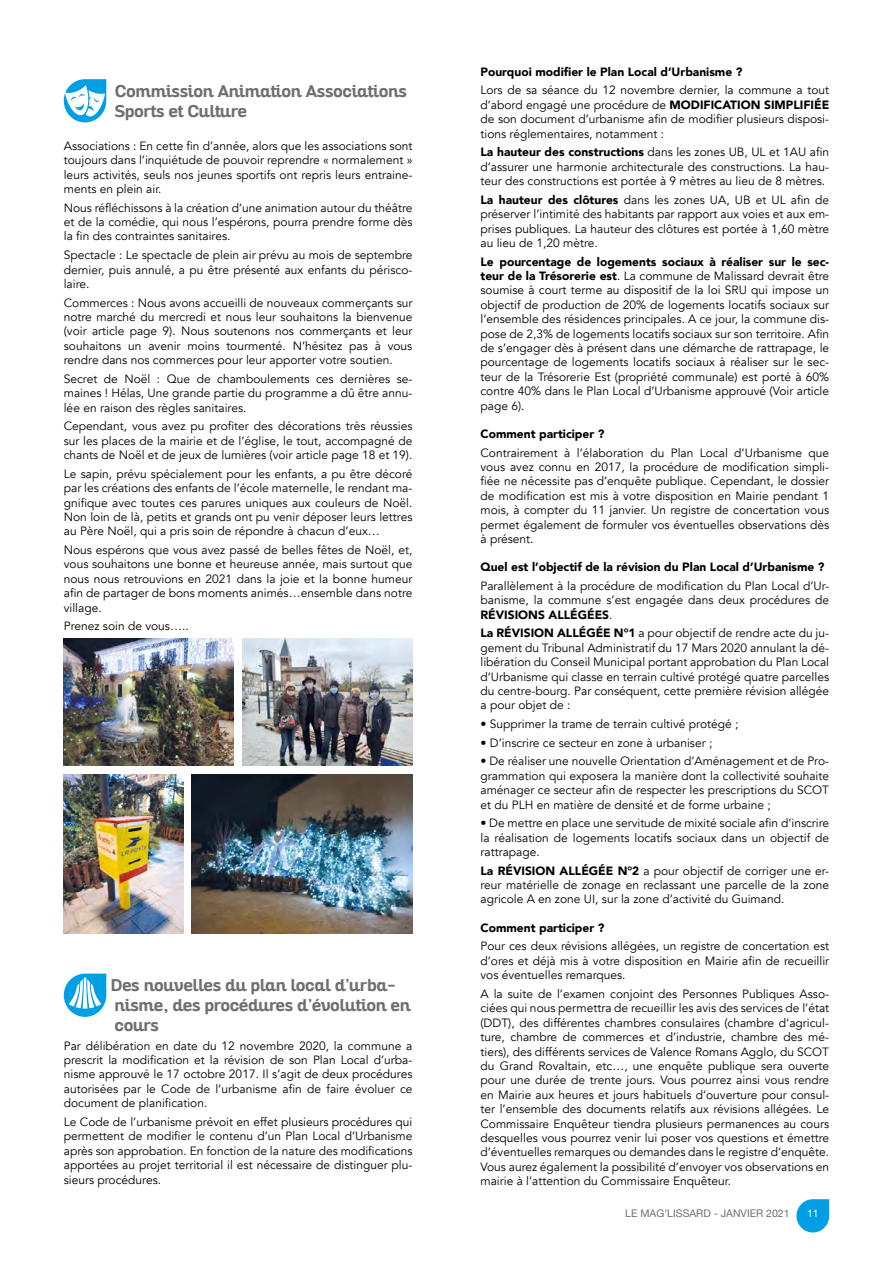
<style>
.page{position:relative;width:893px;height:1263px;background:#fff}
.page>*{position:absolute;margin:0;border:0;box-sizing:border-box;transform-origin:0 0}
.t1{font:700 16.5px/19.8px "Altair";color:#706f6f}
.t2{font:12px/14.4px "Avenir";color:#000;text-align:justify}
.t3{font:900 12px "Avenir";color:#000}
.t4{font:10.5px "Helvetica Neue";color:#706f6f}
.t5{font:10.5px "Helvetica Neue";color:#fff}
.s1{font-weight:900}
</style>
<div class="page">
<svg style="left:796px;top:1199px;width:33px;height:33px"></svg>
<img style="left:243px;top:638px;width:169px;height:127px">
<img style="left:191px;top:774px;width:221px;height:159px">
<img style="left:64px;top:638px;width:169px;height:127px">
<img style="left:64px;top:774px;width:119px;height:159px">
<svg style="left:64px;top:79px;width:42px;height:43px"></svg>
<svg style="left:64px;top:973px;width:42px;height:44px"></svg>
<h1 class="t1" style="left:115px;top:82px;width:294px">Commission Animation Associations<br>Sports et Culture</h1>
<p class="t2" style="left:64px;top:139px;width:350px">Associations : En cette fin d’année, alors que les associations sont toujours dans l’inquiétude de pouvoir reprendre « normalement » leurs activités, seuls nos jeunes sportifs ont repris leurs entraine&shy;ments en plein air.</p>
<p class="t2" style="left:64px;top:201px;width:350px">Nous réfléchissons à la création d’une animation autour du théâtre et de la comédie, qui nous l’espérons, pourra prendre forme dès la fin des contraintes sanitaires.</p>
<p class="t2" style="left:64px;top:248px;width:350px">Spectacle : Le spectacle de plein air prévu au mois de septembre dernier, puis annulé, a pu être présenté aux enfants du périsco&shy;laire.</p>
<p class="t2" style="left:64px;top:295px;width:350px">Commerces : Nous avons accueilli de nouveaux commerçants sur notre marché du mercredi et nous leur souhaitons la bienvenue (voir article page 9). Nous soutenons nos commerçants et leur souhaitons un avenir moins tourmenté. N’hésitez pas à vous rendre dans nos commerces pour leur apporter votre soutien.</p>
<p class="t2" style="left:64px;top:372px;width:350px">Secret de Noël : Que de chamboulements ces dernières se&shy;maines ! Hélas, Une grande partie du programme a dû être annu&shy;lée en raison des règles sanitaires.</p>
<p class="t2" style="left:64px;top:419px;width:350px">Cependant, vous avez pu profiter des décorations très réussies sur les places de la mairie et de l’église, le tout, accompagné de chants de Noël et de jeux de lumières (voir article page 18 et 19).</p>
<p class="t2" style="left:64px;top:467px;width:350px">Le sapin, prévu spécialement pour les enfants, a pu être décoré par les créations des enfants de l’école maternelle, le rendant ma&shy;gnifique avec toutes ces parures uniques aux couleurs de Noël.<br>Non loin de là, petits et grands ont pu venir déposer leurs lettres au Père Noël, qui a pris soin de répondre à chacun d’eux…</p>
<p class="t2" style="left:64px;top:543px;width:350px">Nous espérons que vous avez passé de belles fêtes de Noël, et, vous souhaitons une bonne et heureuse année, mais surtout que nous nous retrouvions en 2021 dans la joie et la bonne humeur afin de partager de bons moments animés…ensemble dans notre village.</p>
<p class="t2" style="left:64px;top:619px;width:126px">Prenez soin de vous…..</p>
<h1 class="t1" style="left:111px;top:976px;width:301px">Des nouvelles du plan local d’urba&shy;nisme, des procédures d’évolution en cours</h1>
<p class="t2" style="left:64px;top:1038px;width:350px">Par délibération en date du 12 novembre 2020, la commune a prescrit la modification et la révision de son Plan Local d’urba&shy;nisme approuvé le 17 octobre 2017. Il s’agit de deux procédures autorisées par le Code de l’urbanisme afin de faire évoluer ce document de planification.</p>
<p class="t2" style="left:64px;top:1115px;width:350px">Le Code de l’urbanisme prévoit en effet plusieurs procédures qui permettent de modifier le contenu d’un Plan Local d’Urbanisme après son approbation. En fonction de la nature des modifications apportées au projet territorial il est nécessaire de distinguer plu&shy;sieurs procédures.</p>
<p class="t3" style="left:480px;top:61px;width:263px">Pourquoi modifier le Plan Local d’Urbanisme ?</p>
<p class="t2" style="left:480px;top:83px;width:350px">Lors de sa séance du 12 novembre dernier, la commune a tout d’abord engagé une procédure de <span class="s1">MODIFICATION SIMPLIFIÉE </span>de son document d’urbanisme afin de modifier plusieurs disposi&shy;tions réglementaires, notamment :</p>
<p class="t2" style="left:480px;top:145px;width:350px"><span class="s1">La hauteur des constructions</span> dans les zones UB, UL et 1AU afin d’assurer une harmonie architecturale des constructions. La hau&shy;teur des constructions est portée à 9 mètres au lieu de 8 mètres.</p>
<p class="t2" style="left:480px;top:193px;width:350px"><span class="s1">La hauteur des clôtures</span> dans les zones UA, UB et UL afin de préserver l’intimité des habitants par rapport aux voies et aux em&shy;prises publiques. La hauteur des clôtures est portée à 1,60 mètre au lieu de 1,20 mètre.</p>
<p class="t2" style="left:480px;top:254px;width:350px"><span class="s1">Le pourcentage de logements sociaux à réaliser sur le sec&shy;teur de la Trésorerie est</span>. La commune de Malissard devrait être soumise à court terme au dispositif de la loi SRU qui impose un objectif de production de 20% de logements locatifs sociaux sur l’ensemble des résidences principales. A ce jour, la commune dis&shy;pose de 2,3% de logements locatifs sociaux sur son territoire. Afin de s’engager dès à présent dans une démarche de rattrapage, le pourcentage de logements locatifs sociaux à réaliser sur le sec&shy;teur de la Trésorerie Est (propriété communale) est porté à 60% contre 40% dans le Plan Local d’Urbanisme approuvé (Voir article page 6).</p>
<p class="t3" style="left:480px;top:423px;width:125px">Comment participer ?</p>
<p class="t2" style="left:480px;top:445px;width:350px">Contrairement à l’élaboration du Plan Local d’Urbanisme que vous avez connu en 2017, la procédure de modification simpli&shy;fiée ne nécessite pas d’enquête publique. Cependant, le dossier de modification est mis à votre disposition en Mairie pendant 1 mois, à compter du 11 janvier. Un registre de concertation vous permet également de formuler vos éventuelles observations dès à présent.</p>
<p class="t3" style="left:480px;top:557px;width:346px">Quel est l’objectif de la révision du Plan Local d’Urbanisme ?</p>
<p class="t2" style="left:480px;top:579px;width:350px">Parallèlement à la procédure de modification du Plan Local d’Ur&shy;banisme, la commune s’est engagée dans deux procédures de <span class="s1">RÉVISIONS ALLÉGÉES</span>.</p>
<p class="t2" style="left:480px;top:626px;width:350px"><span class="s1">La RÉVISION ALLÉGÉE N°1</span> a pour objectif de rendre acte du ju&shy;gement du Tribunal Administratif du 17 Mars 2020 annulant la dé&shy;libération du Conseil Municipal portant approbation du Plan Local d’Urbanisme qui classe en terrain cultivé protégé quatre parcelles du centre-bourg. Par conséquent, cette première révision allégée a pour objet de :</p>
<p class="t2" style="left:480px;top:717px;width:259px">• Supprimer la trame de terrain cultivé protégé ;</p>
<p class="t2" style="left:480px;top:736px;width:233px">• D’inscrire ce secteur en zone à urbaniser ;</p>
<p class="t2" style="left:480px;top:754px;width:350px">• De réaliser une nouvelle Orientation d’Aménagement et de Pro&shy;grammation qui exposera la manière dont la collectivité souhaite aménager ce secteur afin de respecter les prescriptions du SCOT et du PLH en matière de densité et de forme urbaine ;</p>
<p class="t2" style="left:480px;top:816px;width:350px">• De mettre en place une servitude de mixité sociale afin d’inscrire la réalisation de logements locatifs sociaux dans un objectif de rattrapage.</p>
<p class="t2" style="left:480px;top:863px;width:350px"><span class="s1">La RÉVISION ALLÉGÉE N°2</span> a pour objectif de corriger une er&shy;reur matérielle de zonage en reclassant une parcelle de la zone agricole A en zone UI, sur la zone d’activité du Guimand.</p>
<p class="t3" style="left:480px;top:917px;width:125px">Comment participer ?</p>
<p class="t2" style="left:480px;top:939px;width:350px">Pour ces deux révisions allégées, un registre de concertation est d’ores et déjà mis à votre disposition en Mairie afin de recueillir vos éventuelles remarques.</p>
<p class="t2" style="left:480px;top:987px;width:350px">A la suite de l’examen conjoint des Personnes Publiques Asso&shy;ciées qui nous permettra de recueillir les avis des services de l’état (DDT), des différentes chambres consulaires (chambre d’agricul&shy;ture, chambre de commerces et d’industrie, chambre des mé&shy;tiers), des différents services de Valence Romans Agglo, du SCOT du Grand Rovaltain, etc…, une enquête publique sera ouverte pour une durée de trente jours. Vous pourrez ainsi vous rendre en Mairie aux heures et jours habituels d’ouverture pour consul&shy;ter l’ensemble des documents relatifs aux révisions allégées. Le Commissaire Enquêteur tiendra plusieurs permanences au cours desquelles vous pourrez venir lui poser vos questions et émettre d’éventuelles remarques ou demandes dans le registre d’enquête.<br>Vous aurez également la possibilité d’envoyer vos observations en mairie à l’attention du Commissaire Enquêteur.</p>
<p class="t4" style="left:625px;top:1205px;width:166px">LE MAG’LISSARD - JANVIER 2021</p>
<p class="t5" style="left:807px;top:1206px;width:13px">11</p>
</div>
